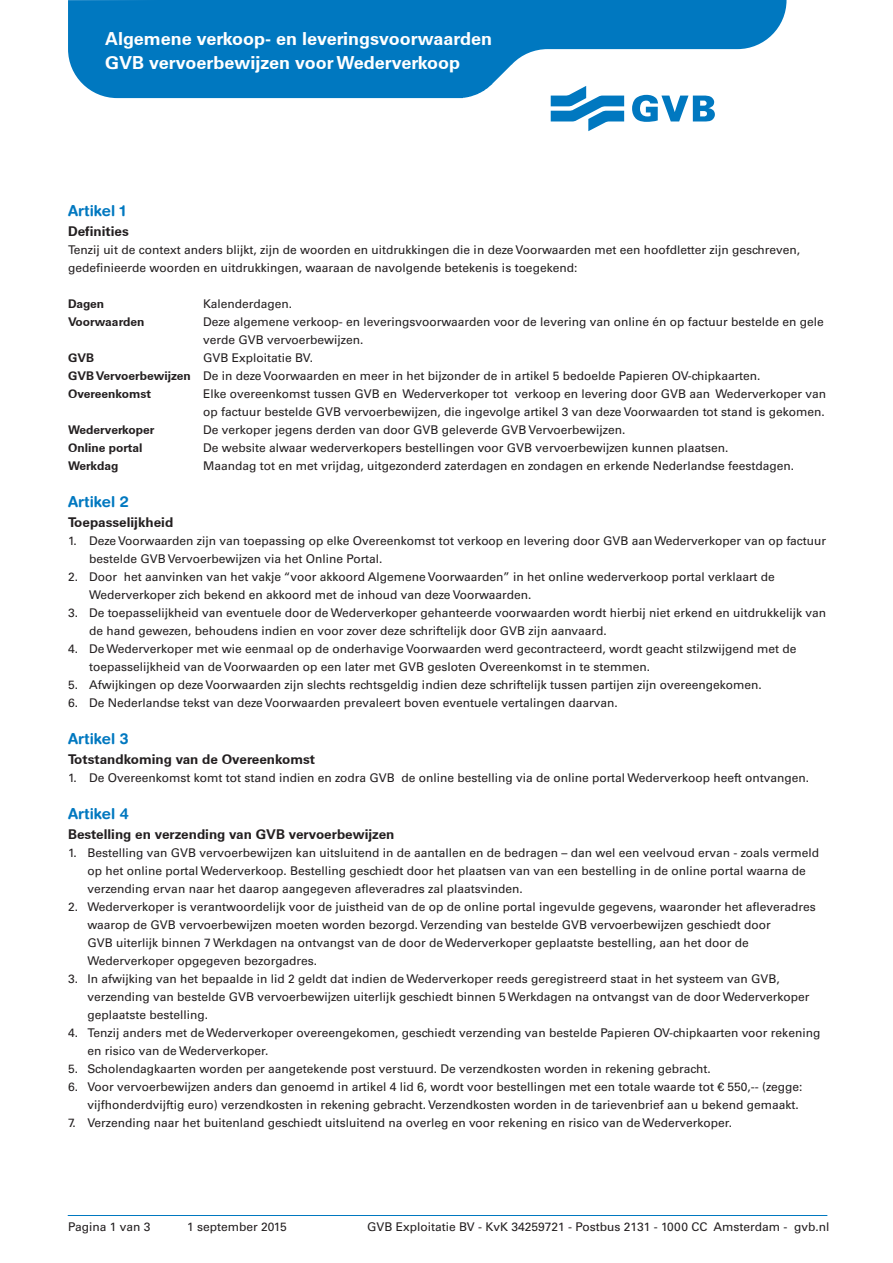
<style>
.page{position:relative;width:893px;height:1263px;background:#fff}
.page>*{position:absolute;margin:0;border:0;box-sizing:border-box;transform-origin:0 0}
.kop{font:700 18px/24px "Univers";color:#fff}
.kopje_blauw{font:700 15px "Helvetica Rounded LT";color:#0078c0}
.tussenkopje{font:700 13.5px "Univers";color:#231f20}
.t1{font:12px/18px "Univers LT Std";color:#231f20}
.t2{font:700 12px "Univers";color:#231f20}
.s1{font-family:"Univers";font-weight:700}
</style>
<div class="page">
<svg style="left:632px;top:98px;width:83px;height:24px"></svg>
<svg style="left:551px;top:98px;width:73px;height:33px"></svg>
<svg style="left:68px;top:0;width:718px;height:98px;fill:#0078c0"></svg>
<hr style="left:68px;top:1215px;width:759px;height:1px;background:#0078c0">
<p class="kop" style="left:105px;top:27px;width:388px">Algemene verkoop- en leveringsvoorwaarden<br>GVB vervoerbewijzen voor Wederverkoop</p>
<p class="kopje_blauw" style="left:68px;top:202px;width:59px">Artikel 1</p>
<p class="tussenkopje" style="left:68px;top:223px;width:62px">Definities</p>
<p class="t1" style="left:68px;top:240px;width:734px">Tenzij uit de context anders blijkt, zijn de woorden en uitdrukkingen die in deze Voorwaarden met een hoofdletter zijn geschreven, gedefinieerde woorden en uitdrukkingen, waaraan de navolgende betekenis is toegekend:</p>
<p class="t2" style="left:68px;top:296px;width:38px">Dagen</p>
<p class="t1" style="left:203px;top:294px;width:91px">Kalenderdagen.</p>
<p class="t2" style="left:68px;top:314px;width:78px">Voorwaarden</p>
<p class="t1" style="left:203px;top:312px;width:622px">Deze algemene verkoop- en leveringsvoorwaarden voor de levering van online én op factuur bestelde en gele verde GVB vervoerbewijzen.</p>
<p class="t2" style="left:68px;top:350px;width:28px">GVB</p>
<p class="t1" style="left:203px;top:348px;width:111px">GVB Exploitatie BV.</p>
<p class="t1" style="left:68px;top:366px;width:694px"><span class="s1">GVB Vervoerbewijzen</span> De in deze Voorwaarden en meer in het bijzonder de in artikel 5 bedoelde Papieren OV-chipkaarten.</p>
<p class="t2" style="left:68px;top:386px;width:85px">Overeenkomst</p>
<p class="t1" style="left:203px;top:384px;width:625px">Elke overeenkomst tussen GVB en Wederverkoper tot verkoop en levering door GVB aan Wederverkoper van op factuur bestelde GVB vervoerbewijzen, die ingevolge artikel 3 van deze Voorwaarden tot stand is gekomen.</p>
<p class="t2" style="left:68px;top:422px;width:88px">Wederverkoper</p>
<p class="t1" style="left:203px;top:420px;width:424px">De verkoper jegens derden van door GVB geleverde GVB Vervoerbewijzen.</p>
<p class="t2" style="left:68px;top:440px;width:76px">Online portal</p>
<p class="t1" style="left:203px;top:438px;width:527px">De website alwaar wederverkopers bestellingen voor GVB vervoerbewijzen kunnen plaatsen.</p>
<p class="t2" style="left:68px;top:458px;width:52px">Werkdag</p>
<p class="t1" style="left:203px;top:456px;width:593px">Maandag tot en met vrijdag, uitgezonderd zaterdagen en zondagen en erkende Nederlandse feestdagen.</p>
<p class="kopje_blauw" style="left:68px;top:493px;width:62px">Artikel 2</p>
<p class="tussenkopje" style="left:68px;top:514px;width:107px">Toepasselijkheid</p>
<p class="t1" style="left:89px;top:531px;width:739px;text-indent:-21px">1. Deze Voorwaarden zijn van toepassing op elke Overeenkomst tot verkoop en levering door GVB aan Wederverkoper van op factuur bestelde GVB Vervoerbewijzen via het Online Portal.</p>
<p class="t1" style="left:89px;top:567px;width:687px;text-indent:-21px">2. Door het aanvinken van het vakje “voor akkoord Algemene Voorwaarden” in het online wederverkoop portal verklaart de<br>Wederverkoper zich bekend en akkoord met de inhoud van deze Voorwaarden.</p>
<p class="t1" style="left:89px;top:603px;width:738px;text-indent:-21px">3. De toepasselijkheid van eventuele door de Wederverkoper gehanteerde voorwaarden wordt hierbij niet erkend en uitdrukkelijk van de hand gewezen, behoudens indien en voor zover deze schriftelijk door GVB zijn aanvaard.</p>
<p class="t1" style="left:89px;top:639px;width:709px;text-indent:-21px">4. De Wederverkoper met wie eenmaal op de onderhavige Voorwaarden werd gecontracteerd, wordt geacht stilzwijgend met de toepasselijkheid van de Voorwaarden op een later met GVB gesloten Overeenkomst in te stemmen.</p>
<p class="t1" style="left:68px;top:675px;width:695px">5. Afwijkingen op deze Voorwaarden zijn slechts rechtsgeldig indien deze schriftelijk tussen partijen zijn overeengekomen.</p>
<p class="t1" style="left:68px;top:693px;width:551px">6. De Nederlandse tekst van deze Voorwaarden prevaleert boven eventuele vertalingen daarvan.</p>
<p class="kopje_blauw" style="left:68px;top:730px;width:62px">Artikel 3</p>
<p class="tussenkopje" style="left:68px;top:751px;width:249px">Totstandkoming van de Overeenkomst</p>
<p class="t1" style="left:68px;top:768px;width:743px">1. De Overeenkomst komt tot stand indien en zodra GVB de online bestelling via de online portal Wederverkoop heeft ontvangen.</p>
<p class="kopje_blauw" style="left:68px;top:805px;width:62px">Artikel 4</p>
<p class="tussenkopje" style="left:68px;top:826px;width:328px">Bestelling en verzending van GVB vervoerbewijzen</p>
<p class="t1" style="left:88px;top:843px;width:733px;text-indent:-20px">1. Bestelling van GVB vervoerbewijzen kan uitsluitend in de aantallen en de bedragen – dan wel een veelvoud ervan - zoals vermeld op het online portal Wederverkoop. Bestelling geschiedt door het plaatsen van van een bestelling in de online portal waarna de verzending ervan naar het daarop aangegeven afleveradres zal plaatsvinden.</p>
<p class="t1" style="left:88px;top:897px;width:730px;text-indent:-20px">2. Wederverkoper is verantwoordelijk voor de juistheid van de op de online portal ingevulde gegevens, waaronder het afleveradres waarop de GVB vervoerbewijzen moeten worden bezorgd. Verzending van bestelde GVB vervoerbewijzen geschiedt door<br>GVB uiterlijk binnen 7 Werkdagen na ontvangst van de door de Wederverkoper geplaatste bestelling, aan het door de Wederverkoper opgegeven bezorgadres.</p>
<p class="t1" style="left:88px;top:969px;width:723px;text-indent:-20px">3. In afwijking van het bepaalde in lid 2 geldt dat indien de Wederverkoper reeds geregistreerd staat in het systeem van GVB, verzending van bestelde GVB vervoerbewijzen uiterlijk geschiedt binnen 5 Werkdagen na ontvangst van de door Wederverkoper geplaatste bestelling.</p>
<p class="t1" style="left:88px;top:1023px;width:734px;text-indent:-20px">4. Tenzij anders met de Wederverkoper overeengekomen, geschiedt verzending van bestelde Papieren OV-chipkaarten voor rekening en risico van de Wederverkoper.</p>
<p class="t1" style="left:68px;top:1059px;width:644px">5. Scholendagkaarten worden per aangetekende post verstuurd. De verzendkosten worden in rekening gebracht.</p>
<p class="t1" style="left:88px;top:1077px;width:717px;text-indent:-20px">6. Voor vervoerbewijzen anders dan genoemd in artikel 4 lid 6, wordt voor bestellingen met een totale waarde tot € 550,-- (zegge: vijfhonderdvijftig euro) verzendkosten in rekening gebracht. Verzendkosten worden in de tarievenbrief aan u bekend gemaakt.</p>
<p class="t1" style="left:68px;top:1113px;width:665px">7. Verzending naar het buitenland geschiedt uitsluitend na overleg en voor rekening en risico van de Wederverkoper.</p>
<p class="t1" style="left:68px;top:1218px;width:84px">Pagina 1 van 3</p>
<p class="t1" style="left:187px;top:1218px;width:101px">1 september 2015</p>
<p class="t1" style="left:367px;top:1218px;width:464px">GVB Exploitatie BV - KvK 34259721 - Postbus 2131 - 1000 CC Amsterdam - gvb.nl</p>
</div>
